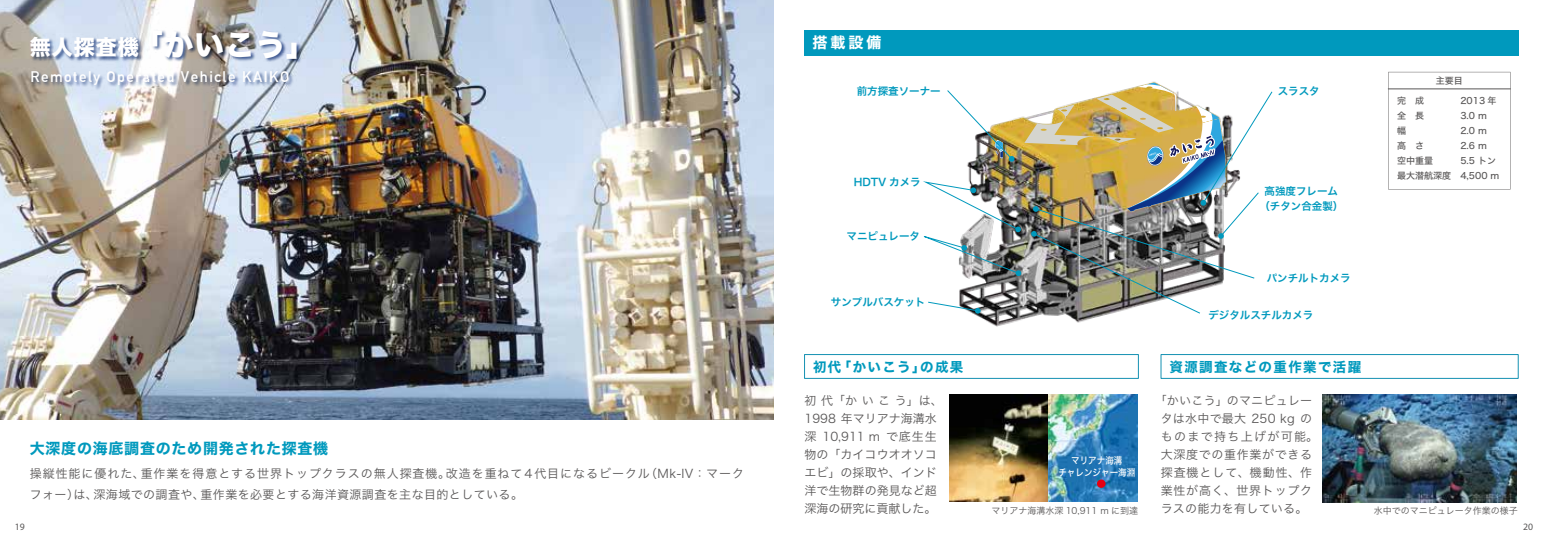
<style>
.page{position:relative;width:1548px;height:545px;background:#fff}
.page>*{position:absolute;margin:0;border:0;box-sizing:border-box;transform-origin:0 0}
.t1{font:30px "Hiragino Sans W8";color:#fff}
.t2{font:21px "Hiragino Sans W8";letter-spacing:.05em;color:#fff}
.t3{font:700 15px "DIN Alternate";letter-spacing:.1em;color:#fff}
.t4{font:15px "Hiragino Sans W7";letter-spacing:.05em;color:#0099bd}
.t5{font:15px "Hiragino Sans W7";color:#fff}
.t6{font:13.5px "Hiragino Sans W7";letter-spacing:.1em;color:#0099bd}
.t7{font:12px/21px "Hiragino Sans W3";letter-spacing:.08em;color:#595757}
.t8{font:12px/18px "Hiragino Sans W3";letter-spacing:.055em;color:#595757;text-align:center}
.t9{font:12px/18px "Hiragino Sans W3";color:#595757}
.t10{font:10.5px/15.1px "Hira Kaku Pro W6";color:#0099bd;text-align:center}
.t11{font:9.75px "Myriad Pro";color:#595757}
.t12{font:9.6px/12.3px "Hiragino Sans W5";color:#fff;text-align:center;scale:.89 1}
.t13{font:9px/15px "Hiragino Sans W5";color:#595757}
.t14{font:9px "Hiragino Sans W3";color:#595757}
</style>
<div class="page">
<img style="left:0;top:0;width:774px;height:419px">
<img style="left:28px;top:73px;width:269px;height:19px">
<img style="left:146px;top:28px;width:162px;height:51px">
<div style="left:1160px;top:354px;width:358px;height:24px;border:1px solid #1591b2"></div>
<div style="left:804px;top:30px;width:714px;height:25px;background:#0099bd"></div>
<img style="left:974px;top:81px;width:181px;height:246px">
<img style="left:949px;top:394px;width:188px;height:107px">
<div style="left:1097px;top:479px;width:8px;height:8px;background:#e60012;border-radius:50%"></div>
<img style="left:1323px;top:394px;width:194px;height:107px">
<div style="left:804px;top:354px;width:335px;height:24px;border:1px solid #1591b2"></div>
<img style="left:923px;top:82px;width:350px;height:232px">
<svg style="left:1388px;top:72px;width:122px;height:117px"></svg>
<hr style="left:1388px;top:89px;width:122px;height:1px;background:#595757">
<img style="left:28px;top:35px;width:118px;height:38px">
<h2 class="t2" style="left:30px;top:36px;width:111px">無人探査機</h2>
<h1 class="t1" style="left:133px;top:28px;width:184px">「かいこう」</h1>
<p class="t3" style="left:30px;top:65px;width:260px">Remotely Operated Vehicle KAIKO</p>
<p class="t4" style="left:30px;top:436px;width:300px">大深度の海底調査のため開発された探査機</p>
<p class="t7" style="left:30px;top:461px;width:716px">操縦性能に優れた、重作業を得意とする世界トップクラスの無人探査機。改造を重ねて4代目になるビークル（Mk-IV：マークフォー）は、深海域での調査や、重作業を必要とする海洋資源調査を主な目的としている。</p>
<p class="t11" style="left:15px;top:520px;width:12px">19</p>
<p class="t5" style="left:812px;top:31px;width:70px">搭載設備</p>
<p class="t10" style="left:857px;top:82px;width:85px">前方探査ソーナー</p>
<p class="t10" style="left:854px;top:174px;width:68px">HDTV カメラ</p>
<p class="t10" style="left:846px;top:228px;width:75px">マニピュレータ</p>
<p class="t10" style="left:831px;top:294px;width:96px">サンプルバスケット</p>
<p class="t6" style="left:813px;top:355px;width:152px">初代「かいこう」の成果</p>
<p class="t9" style="left:804px;top:390px;width:140px">初代「かいこう」は、<br>1998 年マリアナ海溝水深 10,911 m で底生生物の「カイコウオオソコエビ」の採取や、インド洋で生物群の発見など超深海の研究に貢献した。</p>
<p class="t10" style="left:1277px;top:82px;width:43px">スラスタ</p>
<p class="t10" style="left:1259px;top:183px;width:85px">高強度フレーム（チタン合金製）</p>
<p class="t10" style="left:1266px;top:270px;width:85px">パンチルトカメラ</p>
<p class="t10" style="left:1208px;top:307px;width:106px">デジタルスチルカメラ</p>
<p class="t6" style="left:1169px;top:355px;width:193px">資源調査などの重作業で活躍</p>
<p class="t13" style="left:1436px;top:73px;width:28px">主要目</p>
<p class="t13" style="left:1397px;top:92px;width:55px">完　成<br>全　長<br>幅<br>高　さ<br>空中重量<br>最大潜航深度</p>
<p class="t13" style="left:1460px;top:92px;width:40px">2013 年<br>3.0 m<br>2.0 m<br>2.6 m<br>5.5 トン<br>4,500 m</p>
<p class="t8" style="left:1155px;top:390px;width:165px">「かいこう」のマニピュレータは水中で最大 250 kg のものまで持ち上げが可能。大深度での重作業ができる探査機として、機動性、作業性が高く、世界トップクラスの能力を有している。</p>
<p class="t12" style="left:1058px;top:453px;width:88px">マリアナ海溝<br>チャレンジャー海淵</p>
<p class="t14" style="left:991px;top:502px;width:148px">マリアナ海溝水深 10,911 m に到達</p>
<p class="t14" style="left:1374px;top:502px;width:145px">水中でのマニピュレータ作業の様子</p>
<p class="t11" style="left:1523px;top:520px;width:12px">20</p>
</div>
